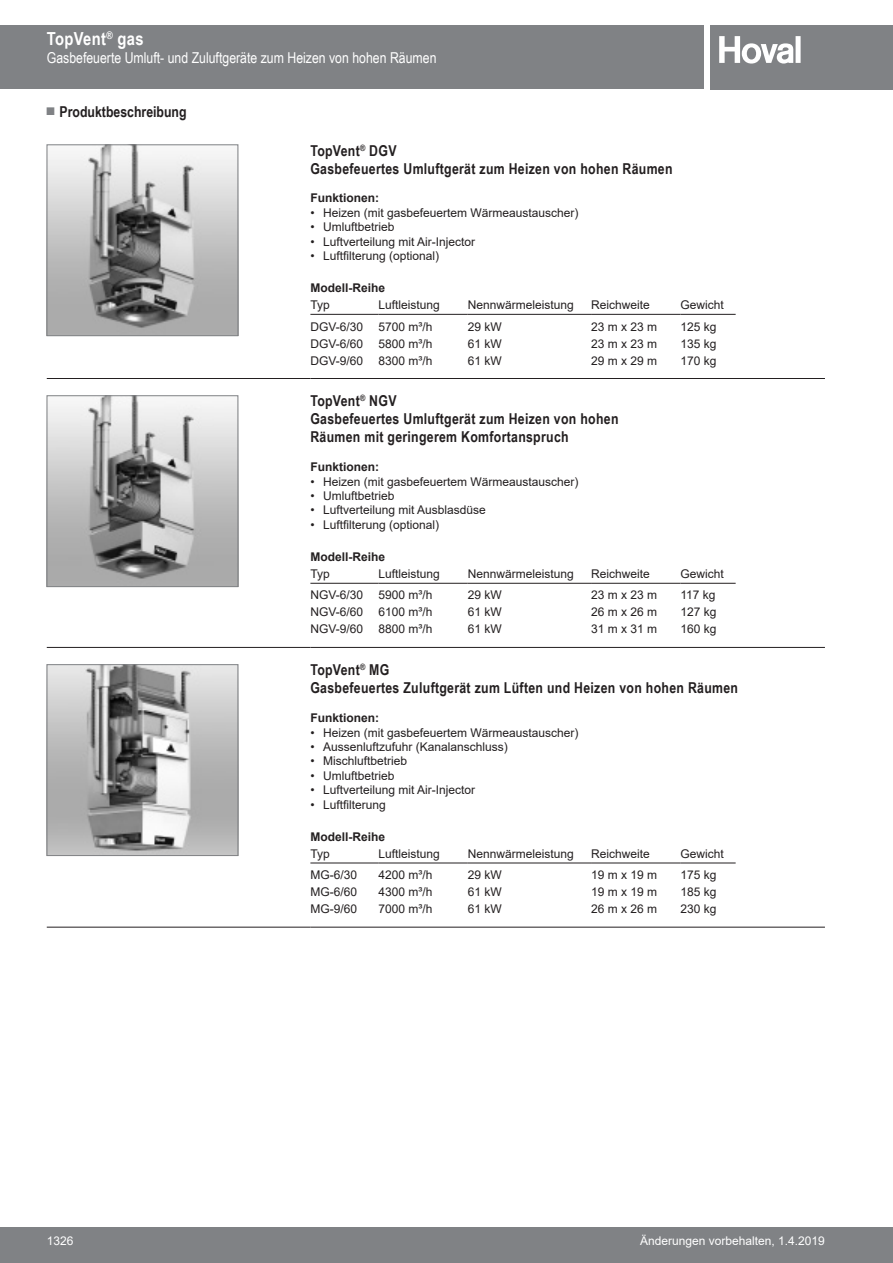
<style>
.page{position:relative;width:893px;height:1263px;background:#fff}
.page>*{position:absolute;margin:0;border:0;box-sizing:border-box;transform-origin:0 0}
.t1{font:700 18px "Arial Narrow";letter-spacing:.02em;color:#fff}
.t2{font:700 15px/18px "Arial Narrow";letter-spacing:.02em;color:#231f20}
.t3{font:15px "Arial Narrow";color:#fff}
.t4{font:700 15px "Arial Narrow";color:#231f20}
.t5{font:12px "Arial";color:#231f20}
.t6{font:700 12px "Arial";color:#231f20}
.t7{font:12px "Arial";color:#fff}
.s1{font-size:16.5px;color:#808285}
</style>
<div class="page">
<div style="left:710px;top:26px;width:183px;height:64px;background:#808285"></div>
<svg style="left:719px;top:36px;width:82px;height:28px"></svg>
<div style="left:0;top:1228px;width:893px;height:35px;background:#808285"></div>
<div style="left:0;top:26px;width:703px;height:63px;background:#808285"></div>
<hr style="left:47px;top:378px;width:263px;height:1px;background:#231f20">
<hr style="left:310px;top:378px;width:515px;height:1px;background:#231f20">
<hr style="left:47px;top:647px;width:263px;height:1px;background:#231f20">
<hr style="left:310px;top:647px;width:515px;height:1px;background:#231f20">
<hr style="left:47px;top:927px;width:263px;height:1px;background:#231f20">
<hr style="left:310px;top:927px;width:515px;height:1px;background:#231f20">
<img style="left:49px;top:147px;width:187px;height:187px">
<div style="left:47px;top:145px;width:191px;height:191px;border:1px solid #808285"></div>
<hr style="left:310px;top:314px;width:68px;height:1px;background:#231f20">
<hr style="left:378px;top:314px;width:90px;height:1px;background:#231f20">
<hr style="left:468px;top:314px;width:123px;height:1px;background:#231f20">
<hr style="left:591px;top:314px;width:89px;height:1px;background:#231f20">
<hr style="left:680px;top:314px;width:56px;height:1px;background:#231f20">
<img style="left:49px;top:397px;width:187px;height:188px">
<div style="left:47px;top:395px;width:191px;height:192px;border:1px solid #808285"></div>
<hr style="left:310px;top:583px;width:68px;height:1px;background:#231f20">
<hr style="left:378px;top:583px;width:90px;height:1px;background:#231f20">
<hr style="left:468px;top:583px;width:123px;height:1px;background:#231f20">
<hr style="left:591px;top:583px;width:89px;height:1px;background:#231f20">
<hr style="left:680px;top:583px;width:56px;height:1px;background:#231f20">
<img style="left:49px;top:666px;width:187px;height:188px">
<div style="left:47px;top:664px;width:191px;height:192px;border:1px solid #808285"></div>
<hr style="left:310px;top:863px;width:68px;height:1px;background:#231f20">
<hr style="left:378px;top:863px;width:90px;height:1px;background:#231f20">
<hr style="left:468px;top:863px;width:123px;height:1px;background:#231f20">
<hr style="left:591px;top:863px;width:89px;height:1px;background:#231f20">
<hr style="left:680px;top:863px;width:56px;height:1px;background:#231f20">
<h1 class="t1" style="left:47px;top:25px;width:98px">TopVent<sup>®</sup> gas</h1>
<p class="t3" style="left:47px;top:46px;width:391px">Gasbefeuerte Umluft- und Zuluftgeräte zum Heizen von hohen Räumen</p>
<p class="t4" style="left:47px;top:100px;width:141px"><span class="s1">■</span> Produktbeschreibung</p>
<p class="t2" style="left:310px;top:140px;width:364px">TopVent<sup>®</sup> DGV<br>Gasbefeuertes Umluftgerät zum Heizen von hohen Räumen</p>
<p class="t6" style="left:310px;top:190px;width:70px">Funktionen:</p>
<p class="t5" style="left:310px;top:204px;width:270px">• Heizen (mit gasbefeuertem Wärmeaustauscher)</p>
<p class="t5" style="left:310px;top:219px;width:86px">• Umluftbetrieb</p>
<p class="t5" style="left:310px;top:233px;width:166px">• Luftverteilung mit Air-Injector</p>
<p class="t5" style="left:310px;top:247px;width:130px">• Luftfilterung (optional)</p>
<p class="t6" style="left:310px;top:279px;width:76px">Modell-Reihe</p>
<p class="t5" style="left:310px;top:297px;width:21px">Typ</p>
<p class="t5" style="left:378px;top:297px;width:63px">Luftleistung</p>
<p class="t5" style="left:468px;top:297px;width:108px">Nennwärmeleistung</p>
<p class="t5" style="left:591px;top:297px;width:60px">Reichweite</p>
<p class="t5" style="left:680px;top:297px;width:45px">Gewicht</p>
<p class="t5" style="left:310px;top:318px;width:54px">DGV-6/30</p>
<p class="t5" style="left:378px;top:318px;width:56px">5700 m³/h</p>
<p class="t5" style="left:468px;top:318px;width:36px">29 kW</p>
<p class="t5" style="left:591px;top:318px;width:68px">23 m x 23 m</p>
<p class="t5" style="left:680px;top:318px;width:38px">125 kg</p>
<p class="t5" style="left:310px;top:335px;width:54px">DGV-6/60</p>
<p class="t5" style="left:378px;top:335px;width:56px">5800 m³/h</p>
<p class="t5" style="left:468px;top:335px;width:36px">61 kW</p>
<p class="t5" style="left:591px;top:335px;width:68px">23 m x 23 m</p>
<p class="t5" style="left:680px;top:335px;width:38px">135 kg</p>
<p class="t5" style="left:310px;top:352px;width:54px">DGV-9/60</p>
<p class="t5" style="left:378px;top:352px;width:56px">8300 m³/h</p>
<p class="t5" style="left:468px;top:352px;width:36px">61 kW</p>
<p class="t5" style="left:591px;top:352px;width:68px">29 m x 29 m</p>
<p class="t5" style="left:680px;top:352px;width:38px">170 kg</p>
<p class="t2" style="left:310px;top:391px;width:310px">TopVent<sup>®</sup> NGV<br>Gasbefeuertes Umluftgerät zum Heizen von hohen<br>Räumen mit geringerem Komfortanspruch</p>
<p class="t6" style="left:310px;top:459px;width:70px">Funktionen:</p>
<p class="t5" style="left:310px;top:473px;width:270px">• Heizen (mit gasbefeuertem Wärmeaustauscher)</p>
<p class="t5" style="left:310px;top:488px;width:86px">• Umluftbetrieb</p>
<p class="t5" style="left:310px;top:502px;width:177px">• Luftverteilung mit Ausblasdüse</p>
<p class="t5" style="left:310px;top:516px;width:130px">• Luftfilterung (optional)</p>
<p class="t6" style="left:310px;top:548px;width:76px">Modell-Reihe</p>
<p class="t5" style="left:310px;top:565px;width:21px">Typ</p>
<p class="t5" style="left:378px;top:565px;width:63px">Luftleistung</p>
<p class="t5" style="left:468px;top:565px;width:108px">Nennwärmeleistung</p>
<p class="t5" style="left:591px;top:565px;width:60px">Reichweite</p>
<p class="t5" style="left:680px;top:565px;width:45px">Gewicht</p>
<p class="t5" style="left:310px;top:587px;width:54px">NGV-6/30</p>
<p class="t5" style="left:378px;top:587px;width:56px">5900 m³/h</p>
<p class="t5" style="left:468px;top:587px;width:36px">29 kW</p>
<p class="t5" style="left:591px;top:587px;width:68px">23 m x 23 m</p>
<p class="t5" style="left:680px;top:587px;width:37px">117 kg</p>
<p class="t5" style="left:310px;top:604px;width:54px">NGV-6/60</p>
<p class="t5" style="left:378px;top:604px;width:56px">6100 m³/h</p>
<p class="t5" style="left:468px;top:604px;width:36px">61 kW</p>
<p class="t5" style="left:591px;top:604px;width:68px">26 m x 26 m</p>
<p class="t5" style="left:680px;top:604px;width:38px">127 kg</p>
<p class="t5" style="left:310px;top:621px;width:54px">NGV-9/60</p>
<p class="t5" style="left:378px;top:621px;width:56px">8800 m³/h</p>
<p class="t5" style="left:468px;top:621px;width:36px">61 kW</p>
<p class="t5" style="left:591px;top:621px;width:68px">31 m x 31 m</p>
<p class="t5" style="left:680px;top:621px;width:38px">160 kg</p>
<p class="t2" style="left:310px;top:660px;width:429px">TopVent<sup>®</sup> MG<br>Gasbefeuertes Zuluftgerät zum Lüften und Heizen von hohen Räumen</p>
<p class="t6" style="left:310px;top:709px;width:70px">Funktionen:</p>
<p class="t5" style="left:310px;top:724px;width:270px">• Heizen (mit gasbefeuertem Wärmeaustauscher)</p>
<p class="t5" style="left:310px;top:738px;width:199px">• Aussenluftzufuhr (Kanalanschluss)</p>
<p class="t5" style="left:310px;top:753px;width:98px">• Mischluftbetrieb</p>
<p class="t5" style="left:310px;top:767px;width:86px">• Umluftbetrieb</p>
<p class="t5" style="left:310px;top:782px;width:166px">• Luftverteilung mit Air-Injector</p>
<p class="t5" style="left:310px;top:796px;width:77px">• Luftfilterung</p>
<p class="t6" style="left:310px;top:828px;width:76px">Modell-Reihe</p>
<p class="t5" style="left:310px;top:845px;width:21px">Typ</p>
<p class="t5" style="left:378px;top:845px;width:63px">Luftleistung</p>
<p class="t5" style="left:468px;top:845px;width:108px">Nennwärmeleistung</p>
<p class="t5" style="left:591px;top:845px;width:60px">Reichweite</p>
<p class="t5" style="left:680px;top:845px;width:45px">Gewicht</p>
<p class="t5" style="left:310px;top:867px;width:48px">MG-6/30</p>
<p class="t5" style="left:378px;top:867px;width:56px">4200 m³/h</p>
<p class="t5" style="left:468px;top:867px;width:36px">29 kW</p>
<p class="t5" style="left:591px;top:867px;width:68px">19 m x 19 m</p>
<p class="t5" style="left:680px;top:867px;width:38px">175 kg</p>
<p class="t5" style="left:310px;top:884px;width:48px">MG-6/60</p>
<p class="t5" style="left:378px;top:884px;width:56px">4300 m³/h</p>
<p class="t5" style="left:468px;top:884px;width:36px">61 kW</p>
<p class="t5" style="left:591px;top:884px;width:68px">19 m x 19 m</p>
<p class="t5" style="left:680px;top:884px;width:38px">185 kg</p>
<p class="t5" style="left:310px;top:901px;width:48px">MG-9/60</p>
<p class="t5" style="left:378px;top:901px;width:56px">7000 m³/h</p>
<p class="t5" style="left:468px;top:901px;width:36px">61 kW</p>
<p class="t5" style="left:591px;top:901px;width:68px">26 m x 26 m</p>
<p class="t5" style="left:680px;top:901px;width:38px">230 kg</p>
<p class="t7" style="left:47px;top:1232px;width:28px">1326</p>
<p class="t7" style="left:640px;top:1232px;width:186px">Änderungen vorbehalten, 1.4.2019</p>
</div>
